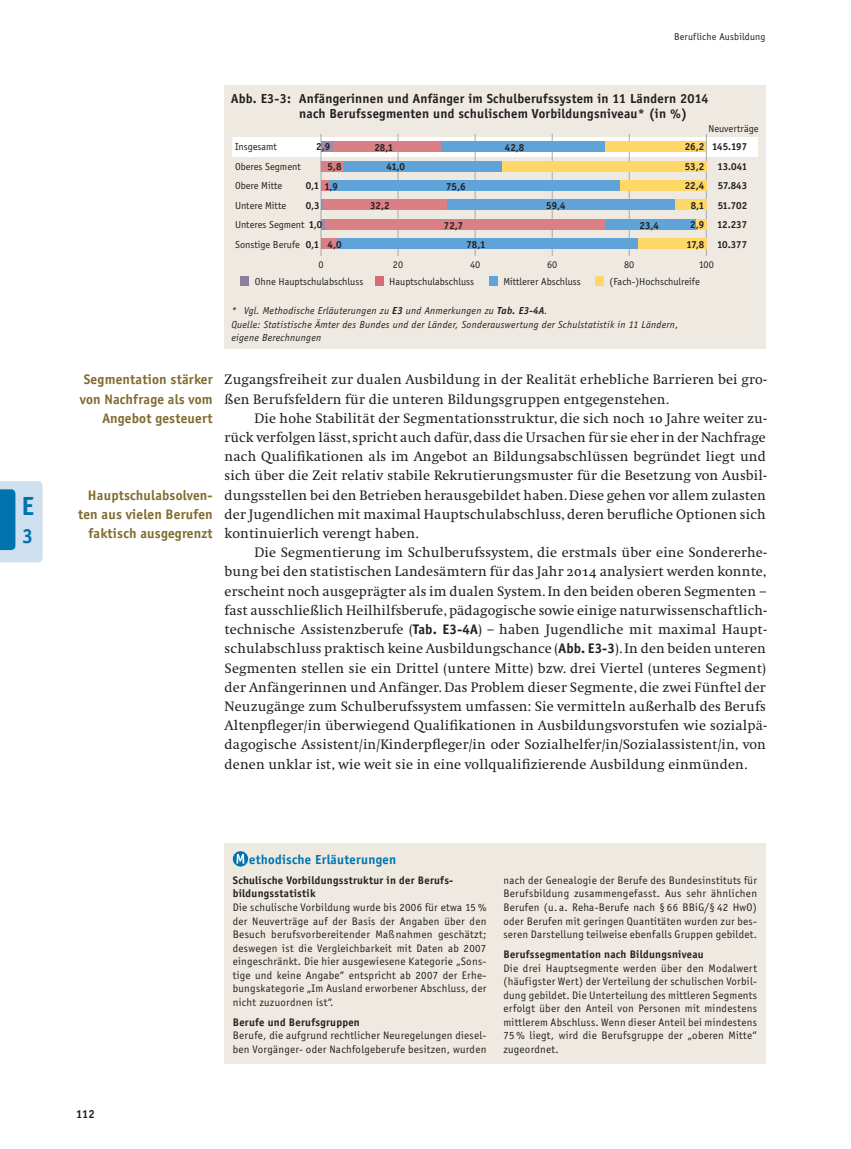
<style>
.page{position:relative;width:851px;height:1149px;background:#fff}
.page>*{position:absolute;margin:0;border:0;box-sizing:border-box;transform-origin:0 0}
.t1{font:700 27px "Officina Sans";color:#0073ae}
.t2{font:700 21px "Officina Sans";color:#0073ae}
.t3{font:14.25px/19.2px "Swift O";letter-spacing:.01em;color:#231f20;text-align:justify}
.t4{font:700 14.25px/19.2px "Officina Sans";letter-spacing:.015em;color:#806c30;text-align:right}
.t5{font:700 13.5px/15px "Officina Sans";letter-spacing:.02em;color:#231f20}
.t6{font:700 13.5px "Officina Sans";letter-spacing:.02em;color:#0073ae}
.t7{font:700 12px "Officina Sans";color:#231f20}
.t8{font:11.25px/13.5px "Officina Sans";letter-spacing:.025em;color:#231f20;text-align:justify}
.t9{font:700 11.25px/13.5px "Officina Sans";letter-spacing:.025em;color:#231f20}
.t10{font:10.5px/19.5px "Officina Sans";color:#231f20}
.t11{font:italic 10.5px/13.5px "Officina Sans";letter-spacing:.025em;color:#231f20}
.t12{font:700 10.5px/19.5px "Officina Sans";color:#231f20;text-align:center}
.t13{font:10.2px "Officina Sans";letter-spacing:.02em;color:#231f20}
.s1{font-weight:700}
.s2{font-family:"Officina Sans";font-weight:700}
</style>
<div class="page">
<svg style="left:0;top:481px;width:43px;height:81px;background:#97c2dd"></svg>
<div style="left:225px;top:85px;width:540px;height:264px;background:#efeae1"></div>
<div style="left:233px;top:137px;width:525px;height:20px;background:#fff"></div>
<hr style="left:320px;top:134px;width:1px;height:122px;background:#a8a9ad">
<hr style="left:397px;top:134px;width:1px;height:122px;background:#a8a9ad">
<hr style="left:474px;top:134px;width:1px;height:122px;background:#a8a9ad">
<hr style="left:551px;top:134px;width:1px;height:122px;background:#a8a9ad">
<hr style="left:628px;top:134px;width:1px;height:122px;background:#a8a9ad">
<hr style="left:705px;top:134px;width:1px;height:122px;background:#a8a9ad">
<div style="left:605px;top:141px;width:101px;height:11px;background:#fed767"></div>
<div style="left:501px;top:161px;width:205px;height:11px;background:#fed767"></div>
<div style="left:620px;top:180px;width:86px;height:11px;background:#fed767"></div>
<div style="left:675px;top:199px;width:31px;height:11px;background:#fed767"></div>
<div style="left:695px;top:219px;width:11px;height:11px;background:#fed767"></div>
<div style="left:637px;top:238px;width:69px;height:11px;background:#fed767"></div>
<div style="left:440px;top:141px;width:165px;height:11px;background:#60a3d8"></div>
<div style="left:343px;top:161px;width:158px;height:11px;background:#60a3d8"></div>
<div style="left:328px;top:180px;width:292px;height:11px;background:#60a3d8"></div>
<div style="left:446px;top:199px;width:229px;height:11px;background:#60a3d8"></div>
<div style="left:605px;top:219px;width:90px;height:11px;background:#60a3d8"></div>
<div style="left:337px;top:238px;width:300px;height:11px;background:#60a3d8"></div>
<div style="left:332px;top:141px;width:108px;height:11px;background:#da7f86"></div>
<div style="left:321px;top:161px;width:22px;height:11px;background:#da7f86"></div>
<div style="left:321px;top:180px;width:7px;height:11px;background:#da7f86"></div>
<div style="left:322px;top:199px;width:124px;height:11px;background:#da7f86"></div>
<div style="left:325px;top:219px;width:280px;height:11px;background:#da7f86"></div>
<div style="left:321px;top:238px;width:16px;height:11px;background:#da7f86"></div>
<div style="left:321px;top:141px;width:11px;height:11px;background:#9b8ca9"></div>
<hr style="left:321px;top:219px;width:4px;height:11px;background:#9b8ca9">
<div style="left:240px;top:276px;width:9px;height:10px;background:#8e7e9e"></div>
<div style="left:374px;top:276px;width:9px;height:10px;background:#d56c77"></div>
<div style="left:488px;top:276px;width:9px;height:10px;background:#60a3d8"></div>
<div style="left:595px;top:276px;width:8px;height:10px;background:#fed767"></div>
<div style="left:224px;top:843px;width:541px;height:220px;background:#efeae1"></div>
<svg style="left:233px;top:850px;width:15px;height:16px"></svg>
<svg style="left:236px;top:853px;width:8px;height:10px"></svg>
<h1 class="t1" style="left:21px;top:489px;width:14px">E</h1>
<h2 class="t2" style="left:22px;top:523px;width:12px">3</h2>
<p class="t13" style="left:674px;top:30px;width:93px">Berufliche Ausbildung</p>
<p class="t5" style="left:299px;top:91px;width:411px;text-indent:-68px">Abb. E3-3: Anfängerinnen und Anfänger im Schulberufssystem in 11 Ländern 2014 nach Berufssegmenten und schulischem Vorbildungsniveau* (in %)</p>
<p class="t10" style="left:708px;top:119px;width:51px">Neuverträge</p>
<p class="t10" style="left:235px;top:137px;width:89px">Insgesamt<br>Oberes Segment<br>Obere Mitte<br>Untere Mitte<br>Unteres Segment <span class="s1">1,0<br></span>Sonstige Berufe</p>
<p class="t12" style="left:316px;top:137px;width:15px">2,9</p>
<p class="t12" style="left:305px;top:176px;width:15px;text-align:left">0,1<br>0,3</p>
<p class="t12" style="left:305px;top:234px;width:15px">0,1</p>
<p class="t10" style="left:255px;top:272px;width:110px">Ohne Hauptschulabschluss</p>
<p class="t10" style="left:389px;top:272px;width:86px">Hauptschulabschluss</p>
<p class="t10" style="left:503px;top:272px;width:79px">Mittlerer Abschluss</p>
<p class="t10" style="left:609px;top:272px;width:92px">(Fach-)Hochschulreife</p>
<p class="t12" style="left:712px;top:137px;width:37px">145.197<br>13.041<br>57.843<br>51.702<br>12.237<br>10.377</p>
<p class="t12" style="left:684px;top:137px;width:21px">26,2<br>53,2<br>22,4<br>8,1<br>2,9<br>17,8</p>
<p class="t12" style="left:374px;top:137px;width:21px">28,1</p>
<p class="t12" style="left:505px;top:137px;width:21px">42,8</p>
<p class="t12" style="left:327px;top:156px;width:15px">5,8</p>
<p class="t12" style="left:386px;top:156px;width:20px">41,0</p>
<p class="t12" style="left:324px;top:176px;width:15px">1,9</p>
<p class="t12" style="left:446px;top:176px;width:21px">75,6</p>
<p class="t12" style="left:370px;top:196px;width:21px">32,2</p>
<p class="t12" style="left:546px;top:196px;width:21px">59,4</p>
<p class="t12" style="left:444px;top:215px;width:21px">72,7</p>
<p class="t12" style="left:639px;top:215px;width:21px">23,4</p>
<p class="t12" style="left:327px;top:235px;width:15px">4,0</p>
<p class="t12" style="left:466px;top:235px;width:21px">78,1</p>
<p class="t10" style="left:318px;top:255px;width:7px">0</p>
<p class="t10" style="left:393px;top:255px;width:12px">20</p>
<p class="t10" style="left:470px;top:255px;width:12px">40</p>
<p class="t10" style="left:547px;top:255px;width:12px">60</p>
<p class="t10" style="left:624px;top:255px;width:12px">80</p>
<p class="t10" style="left:698px;top:255px;width:16px">100</p>
<p class="t11" style="left:231px;top:304px;width:448px">* Vgl. Methodische Erläuterungen zu <span class="s1">E3</span> und Anmerkungen zu <span class="s1">Tab. E3-4A</span>.<br>Quelle: Statistische Ämter des Bundes und der Länder, Sonderauswertung der Schulstatistik in 11 Ländern, eigene Berechnungen</p>
<p class="t4" style="left:80px;top:370px;width:134px">Segmentation stärker von Nachfrage als vom<br>Angebot gesteuert</p>
<p class="t4" style="left:78px;top:485px;width:136px">Hauptschulabsolven&shy;ten aus vielen Berufen faktisch ausgegrenzt</p>
<p class="t3" style="left:224px;top:370px;width:543px">Zugangsfreiheit zur dualen Ausbildung in der Realität erhebliche Barrieren bei gro&shy;ßen Berufsfeldern für die unteren Bildungsgruppen entgegenstehen.</p>
<p class="t3" style="left:225px;top:408px;width:543px;text-indent:30px">Die hohe Stabilität der Segmentationsstruktur, die sich noch 10 Jahre weiter zu&shy;rück verfolgen lässt, spricht auch dafür, dass die Ursachen für sie eher in der Nachfrage nach Qualifikationen als im Angebot an Bildungsabschlüssen begründet liegt und sich über die Zeit relativ stabile Rekrutierungsmuster für die Besetzung von Ausbil&shy;dungsstellen bei den Betrieben herausgebildet haben. Diese gehen vor allem zulasten der Jugendlichen mit maximal Hauptschulabschluss, deren berufliche Optionen sich kontinuierlich verengt haben.</p>
<p class="t3" style="left:225px;top:543px;width:544px;text-indent:30px">Die Segmentierung im Schulberufssystem, die erstmals über eine Sondererhe&shy;bung bei den statistischen Landesämtern für das Jahr 2014 analysiert werden konnte, erscheint noch ausgeprägter als im dualen System. In den beiden oberen Segmenten – fast ausschließlich Heilhilfsberufe, pädagogische sowie einige naturwissenschaftlich&shy;technische Assistenzberufe (<span class="s2">Tab. E3-4A</span>) – haben Jugendliche mit maximal Haupt&shy;schulabschluss praktisch keine Ausbildungschance (<span class="s2">Abb. E3-3</span>). In den beiden unteren Segmenten stellen sie ein Drittel (untere Mitte) bzw. drei Viertel (unteres Segment) der Anfängerinnen und Anfänger. Das Problem dieser Segmente, die zwei Fünftel der Neuzugänge zum Schulberufssystem umfassen: Sie vermitteln außerhalb des Berufs Altenpfleger/in überwiegend Qualifikationen in Ausbildungsvorstufen wie sozialpä&shy;dagogische Assistent/in/Kinderpfleger/in oder Sozialhelfer/in/Sozialassistent/in, von denen unklar ist, wie weit sie in eine vollqualifizierende Ausbildung einmünden.</p>
<p class="t7" style="left:76px;top:1106px;width:20px">112</p>
<p class="t6" style="left:249px;top:850px;width:148px">ethodische Erläuterungen</p>
<p class="t9" style="left:233px;top:873px;width:221px">Schulische Vorbildungsstruktur in der Berufs&shy;bildungsstatistik</p>
<p class="t8" style="left:233px;top:900px;width:255px">Die schulische Vorbildung wurde bis 2006 für etwa 15 % der Neuverträge auf der Basis der Angaben über den Besuch berufsvorbereitender Maßnahmen geschätzt; deswegen ist die Vergleichbarkeit mit Daten ab 2007 eingeschränkt. Die hier ausgewiesene Kategorie „Sons&shy;tige und keine Angabe“ entspricht ab 2007 der Erhe&shy;bungskategorie „Im Ausland erworbener Abschluss, der nicht zuzuordnen ist“.</p>
<p class="t9" style="left:233px;top:1014px;width:128px">Berufe und Berufsgruppen</p>
<p class="t8" style="left:233px;top:1028px;width:255px">Berufe, die aufgrund rechtlicher Neuregelungen diesel&shy;ben Vorgänger- oder Nachfolgeberufe besitzen, wurden</p>
<p class="t8" style="left:503px;top:873px;width:255px">nach der Genealogie der Berufe des Bundesinstituts für Berufsbildung zusammengefasst. Aus sehr ähnlichen Berufen (u. a. Reha-Berufe nach § 66 BBiG/§ 42 HwO) oder Berufen mit geringen Quantitäten wurden zur bes&shy;seren Darstellung teilweise ebenfalls Gruppen gebildet.</p>
<p class="t9" style="left:503px;top:947px;width:202px">Berufssegmentation nach Bildungsniveau</p>
<p class="t8" style="left:503px;top:961px;width:255px">Die drei Hauptsegmente werden über den Modalwert (häufigster Wert) der Verteilung der schulischen Vorbil&shy;dung gebildet. Die Unterteilung des mittleren Segments erfolgt über den Anteil von Personen mit mindestens mittlerem Abschluss. Wenn dieser Anteil bei mindestens 75 % liegt, wird die Berufsgruppe der „oberen Mitte“ zugeordnet.</p>
</div>
